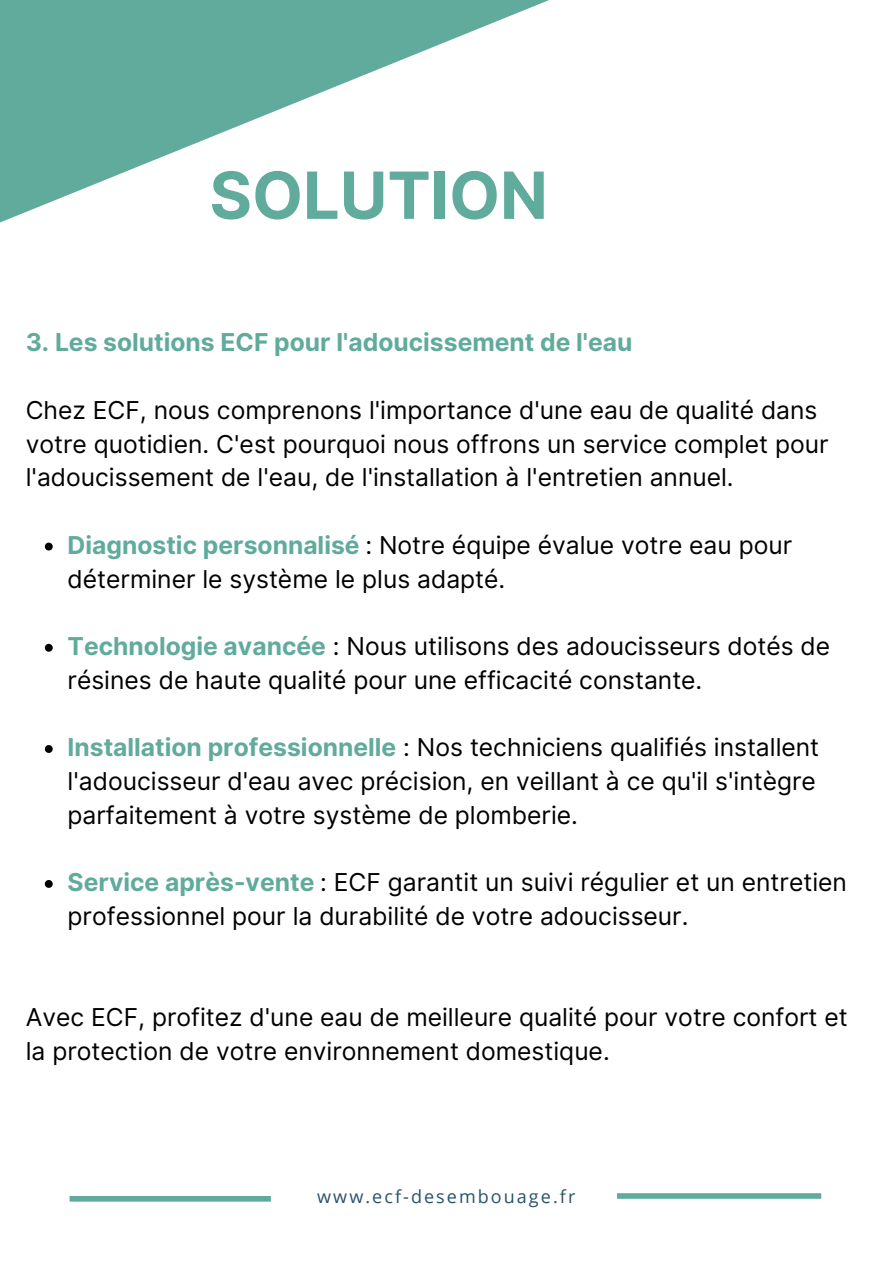
<style>
.page{position:relative;width:893px;height:1264px;background:#fff}
.page>*{position:absolute;margin:0;border:0;box-sizing:border-box;transform-origin:0 0}
.t1{font:700 65.1px "Inter";color:#60ab9c}
.t2{font:24.6px/33.8px "Inter";color:#000}
.t3{font:700 24.6px "Inter";color:#60ab9c}
.t4{font:18px "Open Sans";letter-spacing:.115em;color:#28526b}
.s1{font-weight:700;color:#60ab9c}
</style>
<div class="page">
<svg style="left:45px;top:880px;width:8px;height:7px"></svg>
<div style="left:70px;top:1195px;width:201px;height:6px;background:#60ab9c"></div>
<div style="left:617px;top:1193px;width:204px;height:5px;background:#60ab9c"></div>
<svg style="left:0;top:0;width:549px;height:753px"></svg>
<p class="t1" style="left:209px;top:156px;width:340px">SOLUTION</p>
<p class="t3" style="left:26px;top:328px;width:608px">3. Les solutions ECF pour l'adoucissement de l'eau</p>
<p class="t2" style="left:26px;top:393px;width:804px">Chez ECF, nous comprenons l'importance d'une eau de qualité dans votre quotidien. C'est pourquoi nous offrons un service complet pour l'adoucissement de l'eau, de l'installation à l'entretien annuel.</p>
<p class="t2" style="left:68px;top:528px;width:726px"><span class="s1">Diagnostic personnalisé</span> : Notre équipe évalue votre eau pour déterminer le système le plus adapté.</p>
<p class="t2" style="left:68px;top:629px;width:764px"><span class="s1">Technologie avancée</span> : Nous utilisons des adoucisseurs dotés de résines de haute qualité pour une efficacité constante.</p>
<p class="t2" style="left:68px;top:730px;width:753px"><span class="s1">Installation professionnelle</span> : Nos techniciens qualifiés installent l'adoucisseur d'eau avec précision, en veillant à ce qu'il s'intègre parfaitement à votre système de plomberie.</p>
<p class="t2" style="left:68px;top:865px;width:780px"><span class="s1">Service après-vente</span> : ECF garantit un suivi régulier et un entretien professionnel pour la durabilité de votre adoucisseur.</p>
<p class="t2" style="left:26px;top:1000px;width:823px">Avec ECF, profitez d'une eau de meilleure qualité pour votre confort et la protection de votre environnement domestique.</p>
<p class="t4" style="left:317px;top:1183px;width:259px">www.ecf-desembouage.fr</p>
</div>
